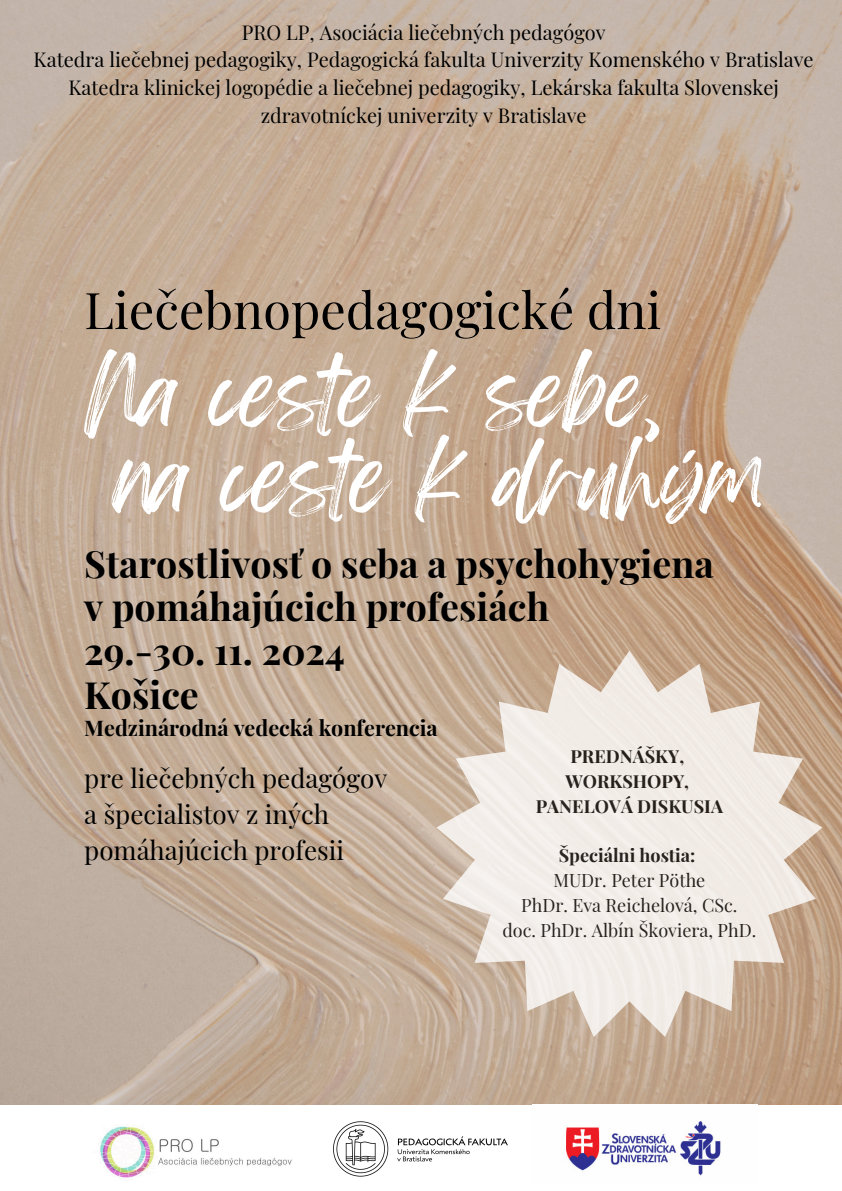
<style>
.page{position:relative;width:842px;height:1191px;background:#fff}
.page>*{position:absolute;margin:0;border:0;box-sizing:border-box;transform-origin:0 0}
.t1{font:81.1px/85.5px "Feeling Passionate";color:#fff}
.t2{font:50.6px "Playfair Display";color:#000}
.t3{font:700 37.5px/43.5px "Playfair Display";color:#000}
.t4{font:26px/36px "Playfair Display";color:#000}
.t5{font:700 21.5px "Playfair Display";color:#000}
.t6{font:20px/27.8px "Playfair Display";color:#000;text-align:center}
.t7{font:18px/24.8px "Playfair Display";color:#000;text-align:center}
.t8{font:700 18px/24.8px "Playfair Display";color:#000;text-align:center}
</style>
<div class="page">
<img style="left:0;top:0;width:842px;height:1104px">
<img style="left:100px;top:1126px;width:186px;height:52px">
<img style="left:286px;top:1090px;width:269px;height:87px">
<img style="left:532px;top:1104px;width:189px;height:73px">
<svg style="left:436px;top:650px;width:386px;height:386px;fill:#f1eae5"></svg>
<h5 class="t6" style="left:242px;top:17px;width:365px">PRO LP, Asociácia liečebných pedagógov</h5>
<p class="t6" style="left:34px;top:45px;width:782px">Katedra liečebnej pedagogiky, Pedagogická fakulta Univerzity Komenského v Bratislave</p>
<p class="t6" style="left:68px;top:73px;width:712px">Katedra klinickej logopédie a liečebnej pedagogiky, Lekárska fakulta Slovenskej zdravotníckej univerzity v Bratislave</p>
<h1 class="t2" style="left:84px;top:274px;width:578px">Liečebnopedagogické dni</h1>
<h2 class="t1" style="left:117px;top:353px;width:651px;text-indent:-32px">Na ceste k sebe,<br>na ceste k druhým</h2>
<h3 class="t3" style="left:84px;top:540px;width:631px">Starostlivosť o seba a psychohygiena v pomáhajúcich profesiách<br>29.-30. 11. 2024<br>Košice</h3>
<h3 class="t5" style="left:84px;top:712px;width:355px">Medzinárodná vedecká konferencia</h3>
<p class="t4" style="left:84px;top:758px;width:304px">pre liečebných pedagógov a špecialistov z iných pomáhajúcich profesii</p>
<p class="t8" style="left:536px;top:743px;width:189px">PREDNÁŠKY,<br>WORKSHOPY,<br>PANELOVÁ DISKUSIA</p>
<p class="t8" style="left:559px;top:842px;width:138px">Špeciálni hostia:</p>
<p class="t7" style="left:502px;top:867px;width:255px">MUDr. Peter Pöthe<br>PhDr. Eva Reichelová, CSc. doc. PhDr. Albín Škoviera, PhD.</p>
</div>
